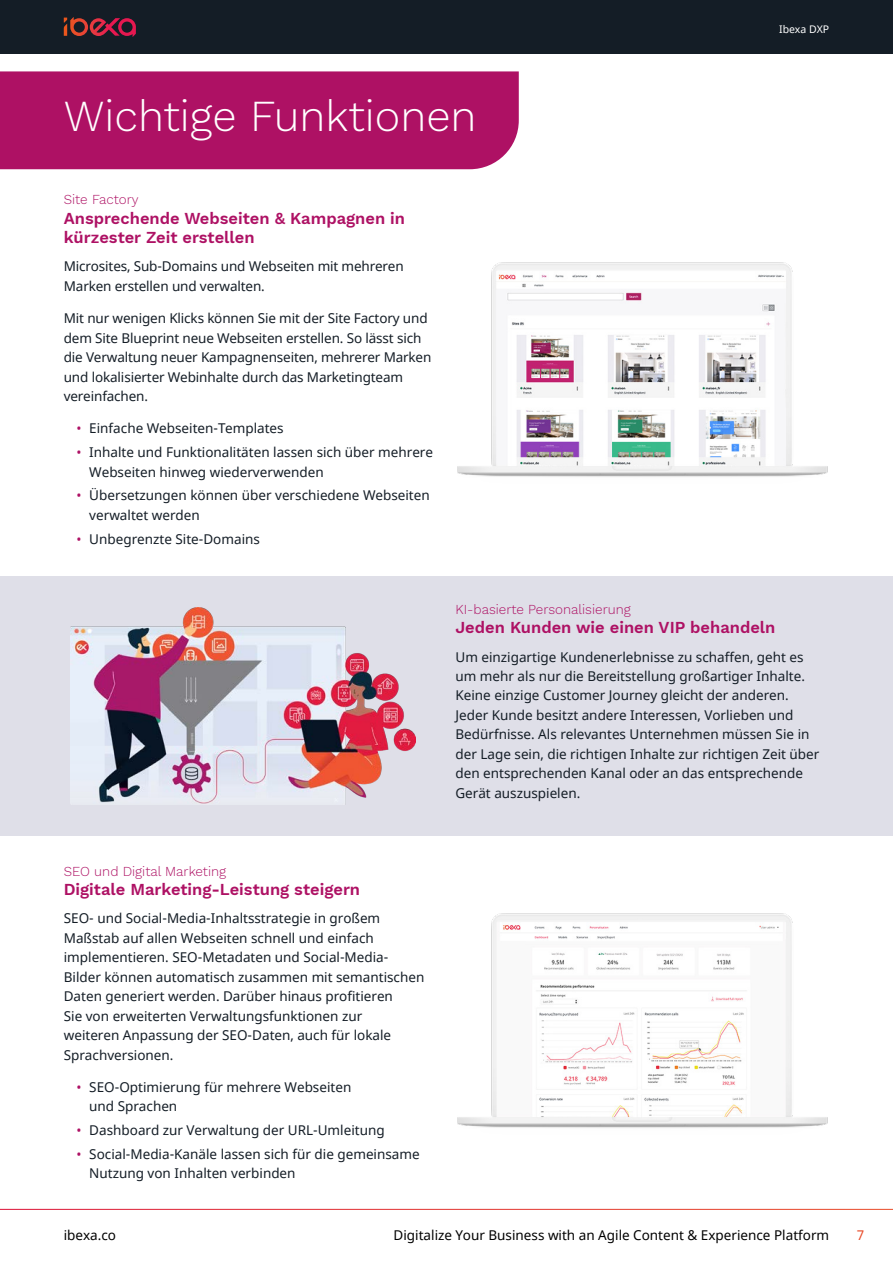
<style>
.page{position:relative;width:893px;height:1263px;background:#fff}
.page>*{position:absolute;margin:0;border:0;box-sizing:border-box;transform-origin:0 0}
.t1{font:300 43.5px "Work Sans";color:#fff}
.t2{font:16.5px/19.5px "Work Sans";color:#ae1164}
.t3{font:13.5px/19.5px "Noto Sans";color:#141d26}
.t4{font:13.5px "Noto Sans";color:#000}
.t5{font:300 13.5px "Work Sans";color:#ae1164}
.t6{font:13.5px "Noto Sans";color:#e84926}
.t7{font:10.5px "Noto Sans";color:#fff}
.s1{color:#ae1164}
</style>
<div class="page">
<div style="left:0;top:0;width:893px;height:54px;background:#141d26"></div>
<svg style="left:64px;top:17px;width:72px;height:20px"></svg>
<div style="left:0;top:576px;width:893px;height:260px;background:#dfdfe8"></div>
<div style="left:0;top:71px;width:519px;height:98px;background:#ae1164"></div>
<img style="left:457px;top:262px;width:370px;height:215px">
<img style="left:457px;top:913px;width:370px;height:215px">
<img style="left:71px;top:608px;width:344px;height:196px">
<h1 class="t1" style="left:64px;top:83px;width:414px">Wichtige Funktionen</h1>
<p class="t5" style="left:64px;top:189px;width:76px">Site Factory</p>
<p class="t2" style="left:64px;top:208px;width:343px">Ansprechende Webseiten &amp; Kampagnen in kürzester Zeit erstellen</p>
<p class="t3" style="left:64px;top:257px;width:341px">Microsites, Sub-Domains und Webseiten mit mehreren<br>Marken erstellen und verwalten.</p>
<p class="t3" style="left:64px;top:309px;width:369px">Mit nur wenigen Klicks können Sie mit der Site Factory und dem Site Blueprint neue Webseiten erstellen. So lässt sich die Verwaltung neuer Kampagnenseiten, mehrerer Marken und lokalisierter Webinhalte durch das Marketingteam vereinfachen.</p>
<p class="t3" style="left:77px;top:419px;width:209px"><span class="s1">•</span> Einfache Webseiten-Templates</p>
<p class="t3" style="left:89px;top:443px;width:345px;text-indent:-13px"><span class="s1">•</span> Inhalte und Funktionalitäten lassen sich über mehrere<br>Webseiten hinweg wiederverwenden</p>
<p class="t3" style="left:89px;top:486px;width:342px;text-indent:-13px"><span class="s1">•</span> Übersetzungen können über verschiedene Webseiten verwaltet werden</p>
<p class="t3" style="left:77px;top:529px;width:185px"><span class="s1">•</span> Unbegrenzte Site-Domains</p>
<p class="t7" style="left:779px;top:22px;width:52px">Ibexa DXP</p>
<p class="t5" style="left:64px;top:861px;width:164px">SEO und Digital Marketing</p>
<p class="t2" style="left:64px;top:879px;width:298px">Digitale Marketing-Leistung steigern</p>
<p class="t3" style="left:64px;top:909px;width:362px">SEO- und Social-Media-Inhaltsstrategie in großem Maßstab auf allen Webseiten schnell und einfach implementieren. SEO-Metadaten und Social-Media-Bilder können automatisch zusammen mit semantischen Daten generiert werden. Darüber hinaus profitieren<br>Sie von erweiterten Verwaltungsfunktionen zur<br>weiteren Anpassung der SEO-Daten, auch für lokale Sprachversionen.</p>
<p class="t3" style="left:89px;top:1078px;width:264px;text-indent:-13px"><span class="s1">•</span> SEO-Optimierung für mehrere Webseiten und Sprachen</p>
<p class="t3" style="left:77px;top:1121px;width:310px"><span class="s1">•</span> Dashboard zur Verwaltung der URL-Umleitung</p>
<p class="t3" style="left:89px;top:1145px;width:332px;text-indent:-13px"><span class="s1">•</span> Social-Media-Kanäle lassen sich für die gemeinsame<br>Nutzung von Inhalten verbinden</p>
<p class="t5" style="left:455px;top:599px;width:177px">KI-basierte Personalisierung</p>
<p class="t2" style="left:455px;top:617px;width:321px">Jeden Kunden wie einen VIP behandeln</p>
<p class="t3" style="left:455px;top:647px;width:365px">Um einzigartige Kundenerlebnisse zu schaffen, geht es um mehr als nur die Bereitstellung großartiger Inhalte.<br>Keine einzige Customer Journey gleicht der anderen.<br>Jeder Kunde besitzt andere Interessen, Vorlieben und Bedürfnisse. Als relevantes Unternehmen müssen Sie in der Lage sein, die richtigen Inhalte zur richtigen Zeit über den entsprechenden Kanal oder an das entsprechende Gerät auszuspielen.</p>
<p class="t4" style="left:64px;top:1226px;width:54px">ibexa.co</p>
<p class="t4" style="left:394px;top:1226px;width:437px">Digitalize Your Business with an Agile Content &amp; Experience Platform</p>
<p class="t6" style="left:857px;top:1226px;width:9px">7</p>
</div>
